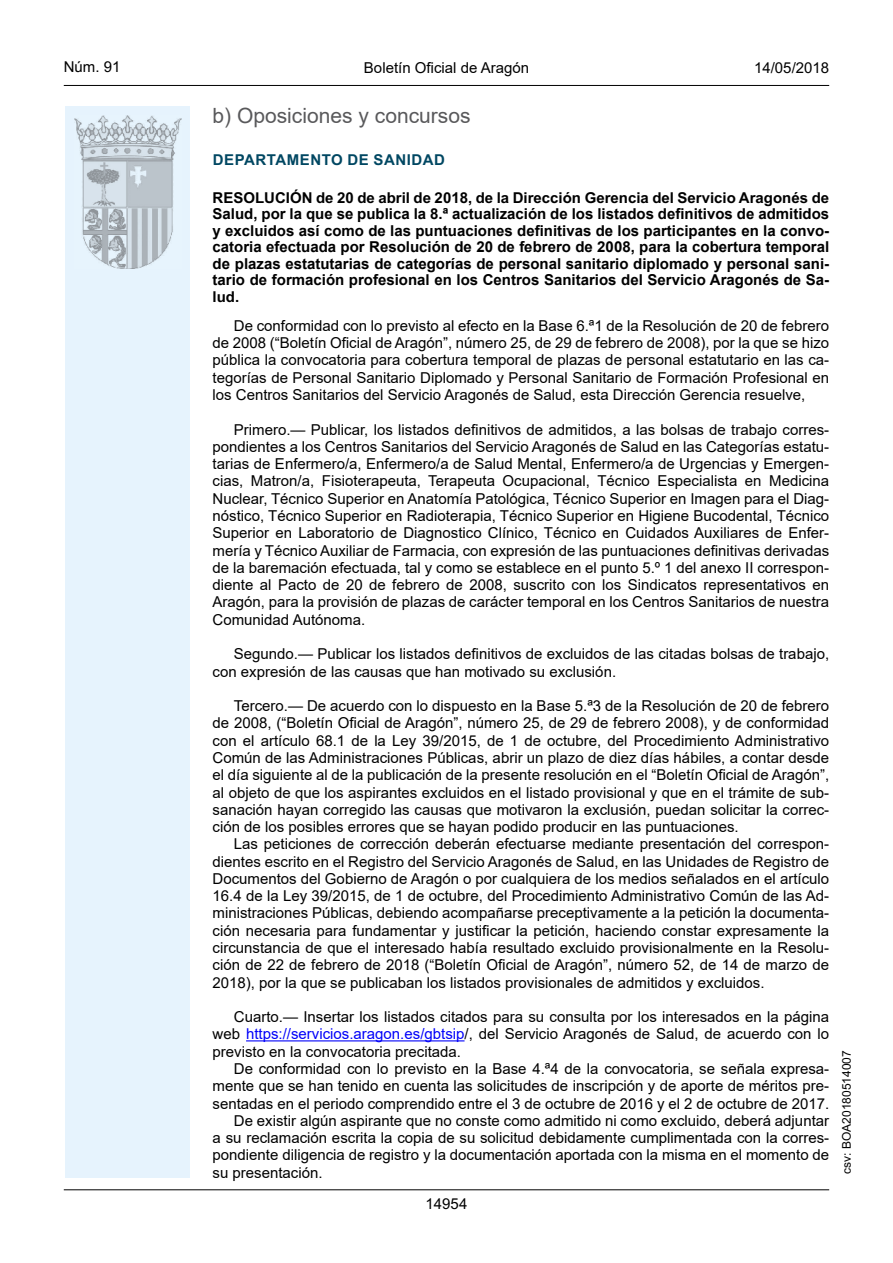
<style>
.page{position:relative;width:893px;height:1263px;background:#fff}
.page>*{position:absolute;margin:0;border:0;box-sizing:border-box;transform-origin:0 0}
.Sub_Seccion{font:21px "Arial";color:#59595b}
.inicio_de_parrafo{font:15px/17.2px "Arial";color:#000;text-align:justify}
.Titulo_text{font:700 15px/16.5px "Arial";color:#000;text-align:justify}
.estilo_head-c{font:15px "Arial";color:#000}
.emisor_text{font:15px "Arial Bold MT2";letter-spacing:.035em;color:#004762}
.estilo_head-d{font:15px "Arial MT2";color:#000}
.estilo_head-i{font:15px "Arial MT2";color:#000}
.numero_pagina{font:15px "Arial MT2";color:#000}
.estilo_head-i-2{font:12px "Arial MT2";color:#000}
.s1{font-family:"Arial Bold MT2";font-weight:400}
.s2{font-family:"Arial MT2"}
.s3{color:#0100fa}
</style>
<div class="page">
<div style="left:65px;top:106px;width:125px;height:1072px;background:#e6f3fd"></div>
<img style="left:75px;top:115px;width:106px;height:153px">
<hr style="left:64px;top:85px;width:765px;height:1px;background:#000">
<hr style="left:64px;top:1189px;width:765px;height:1px;background:#000">
<hr style="left:246px;top:1040px;width:219px;height:1px;background:#0100fa">
<p class="estilo_head-i" style="left:64px;top:57px;width:58px">Núm. 91</p>
<p class="estilo_head-c" style="left:364px;top:57px;width:167px">Boletín Oficial de Aragón</p>
<p class="estilo_head-d" style="left:754px;top:57px;width:77px">14/05/2018</p>
<p class="Sub_Seccion" style="left:213px;top:101px;width:259px">b) Oposiciones y concursos</p>
<p class="emisor_text" style="left:213px;top:149px;width:234px">DEPARTAMENTO DE SANIDAD</p>
<p class="Titulo_text" style="left:213px;top:189px;width:618px"><span class="s1">RESOLUCIÓN de 20 de abril de 2018, de la Dirección Gerencia del Servicio Aragonés de </span>Salud, por la que se publica la 8.ª actualización de los listados definitivos de admitidos y excluidos así como de las puntuaciones definitivas de los participantes en la convo&shy;catoria efectuada por Resolución de 20 de febrero de 2008, para la cobertura temporal de plazas estatutarias de categorías de personal sanitario diplomado y personal sani&shy;tario de formación profesional en los Centros Sanitarios del Servicio Aragonés de Sa&shy;<span class="s1">lud.</span></p>
<p class="inicio_de_parrafo" style="left:213px;top:317px;width:618px;text-indent:21px">De conformidad con lo previsto al efecto en la Base 6.ª1 de la Resolución de 20 de febrero de 2008 (“Boletín Oficial de Aragón”, número 25, de 29 de febrero de 2008), por la que se hizo pública la convocatoria para cobertura temporal de plazas de personal estatutario en las ca&shy;tegorías de Personal Sanitario Diplomado y Personal Sanitario de Formación Profesional en los Centros Sanitarios del Servicio Aragonés de Salud, esta Dirección Gerencia resuelve,</p>
<p class="inicio_de_parrafo" style="left:213px;top:421px;width:618px;text-indent:21px">Primero.— Publicar, los listados definitivos de admitidos, a las bolsas de trabajo corres&shy;pondientes a los Centros Sanitarios del Servicio Aragonés de Salud en las Categorías estatu&shy;tarias de Enfermero/a, Enfermero/a de Salud Mental, Enfermero/a de Urgencias y Emergen&shy;cias, Matron/a, Fisioterapeuta, Terapeuta Ocupacional, Técnico Especialista en Medicina Nuclear, Técnico Superior en Anatomía Patológica, Técnico Superior en Imagen para el Diag&shy;nóstico, Técnico Superior en Radioterapia, Técnico Superior en Higiene Bucodental, Técnico Superior en Laboratorio de Diagnostico Clínico, Técnico en Cuidados Auxiliares de Enfer&shy;mería y Técnico Auxiliar de Farmacia, con expresión de las puntuaciones definitivas derivadas de la baremación efectuada, tal y como se establece en el punto 5.º 1 del anexo II correspon&shy;diente al Pacto de 20 de febrero de 2008, suscrito con los Sindicatos representativos en Aragón, para la provisión de plazas de carácter temporal en los Centros Sanitarios de nuestra Comunidad Autónoma.</p>
<p class="inicio_de_parrafo" style="left:213px;top:645px;width:618px;text-indent:21px">Segundo.— Publicar los listados definitivos de excluidos de las citadas bolsas de trabajo, con expresión de las causas que han motivado su exclusión.</p>
<p class="inicio_de_parrafo" style="left:213px;top:697px;width:618px;text-indent:21px">Tercero.— De acuerdo con lo dispuesto en la Base 5.ª3 de la Resolución de 20 de febrero de 2008, (“Boletín Oficial de Aragón”, número 25, de 29 de febrero 2008), y de conformidad con el artículo 68.1 de la Ley 39/2015, de 1 de octubre, del Procedimiento Administrativo Común de las Administraciones Públicas, abrir un plazo de diez días hábiles, a contar desde el día siguiente al de la publicación de la presente resolución en el “Boletín Oficial de Aragón”, al objeto de que los aspirantes excluidos en el listado provisional y que en el trámite de sub&shy;sanación hayan corregido las causas que motivaron la exclusión, puedan solicitar la correc&shy;ción de los posibles errores que se hayan podido producir en las puntuaciones.</p>
<p class="inicio_de_parrafo" style="left:213px;top:835px;width:618px;text-indent:21px">Las peticiones de corrección deberán efectuarse mediante presentación del correspon&shy;dientes escrito en el Registro del Servicio Aragonés de Salud, en las Unidades de Registro de Documentos del Gobierno de Aragón o por cualquiera de los medios señalados en el artículo 16.4 de la Ley 39/2015, de 1 de octubre, del Procedimiento Administrativo Común de las Ad&shy;ministraciones Públicas, debiendo acompañarse preceptivamente a la petición la documenta&shy;ción necesaria para fundamentar y justificar la petición, haciendo constar expresamente la circunstancia de que el interesado había resultado excluido provisionalmente en la Resolu&shy;ción de 22 de febrero de 2018 (“Boletín Oficial de Aragón”, número 52, de 14 de marzo de 2018), por la que se publicaban los listados provisionales de admitidos y excluidos.</p>
<p class="inicio_de_parrafo" style="left:213px;top:1008px;width:618px;text-indent:21px">Cuarto.— Insertar los listados citados para su consulta por los interesados en la página <span class="s2">web</span> <span class="s3">https://servicios.aragon.es/gbtsip</span>/, del Servicio Aragonés de Salud, de acuerdo con lo previsto en la convocatoria precitada.</p>
<p class="inicio_de_parrafo" style="left:213px;top:1060px;width:618px;text-indent:21px">De conformidad con lo previsto en la Base 4.ª4 de la convocatoria, se señala expresa&shy;mente que se han tenido en cuenta las solicitudes de inscripción y de aporte de méritos pre&shy;sentadas en el periodo comprendido entre el 3 de octubre de 2016 y el 2 de octubre de 2017.</p>
<p class="inicio_de_parrafo" style="left:213px;top:1112px;width:618px;text-indent:21px">De existir algún aspirante que no conste como admitido ni como excluido, deberá adjuntar a su reclamación escrita la copia de su solicitud debidamente cumplimentada con la corres&shy;pondiente diligencia de registro y la documentación aportada con la misma en el momento de su presentación.</p>
<p class="numero_pagina" style="left:426px;top:1193px;width:43px">14954</p>
<p class="estilo_head-i-2" style="left:838px;top:1174px;width:125px;rotate:-90deg">csv: BOA20180514007</p>
</div>
